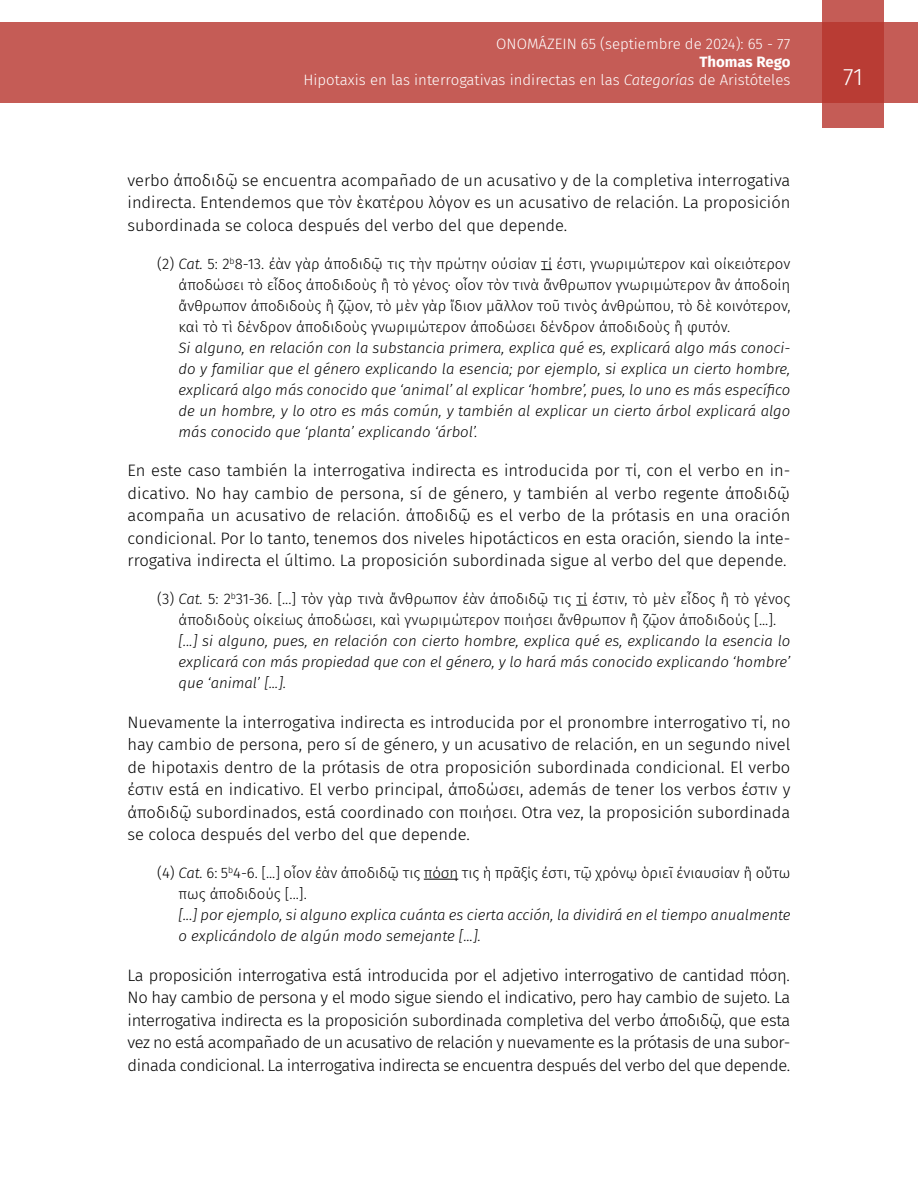
<style>
.page{position:relative;width:918px;height:1188px;background:#fff}
.page>*{position:absolute;margin:0;border:0;box-sizing:border-box;transform-origin:0 0}
.t1{font:300 24px "Fira Sans";color:#fff}
.t2{font:300 16.5px/22.5px "Fira Sans";color:#000;text-align:justify}
.t3{font:italic 300 15px/21px "Fira Sans";color:#000;text-align:justify}
.t4{font:300 15px/21px "Fira Sans";color:#000;text-align:justify}
.t5{font:300 15px/18px "Fira Sans";color:#fff;text-align:right}
.s1{font-weight:700}
.s2{font-style:italic}
</style>
<div class="page">
<div style="left:0;top:23px;width:918px;height:80px;background:#c55c56"></div>
<svg style="left:822px;top:0;width:62px;height:128px;background:#bd4740"></svg>
<hr style="left:424px;top:879px;width:34px;height:1px;background:#000">
<p class="t5" style="left:496px;top:35px;width:296px">ONOMÁZEIN 65 (septiembre de 2024): 65 - 77</p>
<p class="t5" style="left:304px;top:53px;width:488px"><span class="s1">Thomas Rego<br></span>Hipotaxis en las interrogativas indirectas en las <span class="s2">Categorías</span> de Aristóteles</p>
<p class="t2" style="left:128px;top:168px;width:664px">verbo ἀποδιδῷ se encuentra acompañado de un acusativo y de la completiva interrogativa indirecta. Entendemos que τὸν ἑκατέρου λόγον es un acusativo de relación. La proposición subordinada se coloca después del verbo del que depende.</p>
<p class="t4" style="left:179px;top:253px;width:613px;text-indent:-21px">(2) <span class="s2">Cat.</span> 5: 2<sup>b</sup>8-13. ἐὰν γὰρ ἀποδιδῷ τις τὴν πρώτην οὐσίαν τί ἐστι, γνωριμώτερον καὶ οἰκειότερον ἀποδώσει τὸ εἶδος ἀποδιδοὺς ἢ τὸ γένος· οἷον τὸν τινὰ ἄνθρωπον γνωριμώτερον ἂν ἀποδοίη ἄνθρωπον ἀποδιδοὺς ἢ ζῷον, τὸ μὲν γὰρ ἴδιον μᾶλλον τοῦ τινὸς ἀνθρώπου, τὸ δὲ κοινότερον, καὶ τὸ τὶ δένδρον ἀποδιδοὺς γνωριμώτερον ἀποδώσει δένδρον ἀποδιδοὺς ἢ φυτόν.</p>
<p class="t3" style="left:179px;top:337px;width:613px">Si alguno, en relación con la substancia primera, explica qué es, explicará algo más conoci&shy;do y familiar que el género explicando la esencia; por ejemplo, si explica un cierto hombre, explicará algo más conocido que ‘animal’ al explicar ‘hombre’, pues, lo uno es más específico de un hombre, y lo otro es más común, y también al explicar un cierto árbol explicará algo más conocido que ‘planta’ explicando ‘árbol’.</p>
<p class="t2" style="left:128px;top:459px;width:665px">En este caso también la interrogativa indirecta es introducida por τί, con el verbo en in&shy;dicativo. No hay cambio de persona, sí de género, y también al verbo regente ἀποδιδῷ acompaña un acusativo de relación. ἀποδιδῷ es el verbo de la prótasis en una oración condicional. Por lo tanto, tenemos dos niveles hipotácticos en esta oración, siendo la inte&shy;rrogativa indirecta el último. La proposición subordinada sigue al verbo del que depende.</p>
<p class="t4" style="left:157px;top:588px;width:635px;text-align:center">(3) <span class="s2">Cat.</span> 5: 2<sup>b</sup>31-36. [...] τὸν γὰρ τινὰ ἄνθρωπον ἐὰν ἀποδιδῷ τις τί ἐστιν, τὸ μὲν εἶδος ἢ τὸ γένος ἀποδιδοὺς οἰκείως ἀποδώσει, καὶ γνωριμώτερον ποιήσει ἄνθρωπον ἢ ζῷον ἀποδιδούς [...].</p>
<p class="t3" style="left:179px;top:630px;width:613px">[...] si alguno, pues, en relación con cierto hombre, explica qué es, explicando la esencia lo explicará con más propiedad que con el género, y lo hará más conocido explicando ‘hombre’ que ‘animal’ [...].</p>
<p class="t2" style="left:128px;top:710px;width:664px">Nuevamente la interrogativa indirecta es introducida por el pronombre interrogativo τί, no hay cambio de persona, pero sí de género, y un acusativo de relación, en un segundo nivel de hipotaxis dentro de la prótasis de otra proposición subordinada condicional. El verbo ἐστιν está en indicativo. El verbo principal, ἀποδώσει, además de tener los verbos ἐστιν y ἀποδιδῷ subordinados, está coordinado con ποιήσει. Otra vez, la proposición subordinada se coloca después del verbo del que depende.</p>
<p class="t4" style="left:179px;top:862px;width:613px;text-indent:-21px">(4) <span class="s2">Cat.</span> 6: 5<sup>b</sup>4-6. [...] οἷον ἐὰν ἀποδιδῷ τις πόση τις ἡ πρᾶξίς ἐστι, τῷ χρόνῳ ὁριεῖ ἐνιαυσίαν ἢ οὕτω πως ἀποδιδούς [...].</p>
<p class="t3" style="left:179px;top:904px;width:613px">[...] por ejemplo, si alguno explica cuánta es cierta acción, la dividirá en el tiempo anualmente o explicándolo de algún modo semejante [...].</p>
<p class="t2" style="left:128px;top:963px;width:664px">La proposición interrogativa está introducida por el adjetivo interrogativo de cantidad πόση.<br>No hay cambio de persona y el modo sigue siendo el indicativo, pero hay cambio de sujeto. La interrogativa indirecta es la proposición subordinada completiva del verbo ἀποδιδῷ, que esta vez no está acompañado de un acusativo de relación y nuevamente es la prótasis de una subor&shy;dinada condicional. La interrogativa indirecta se encuentra después del verbo del que depende.</p>
<h1 class="t1" style="left:843px;top:60px;width:21px">71</h1>
</div>
